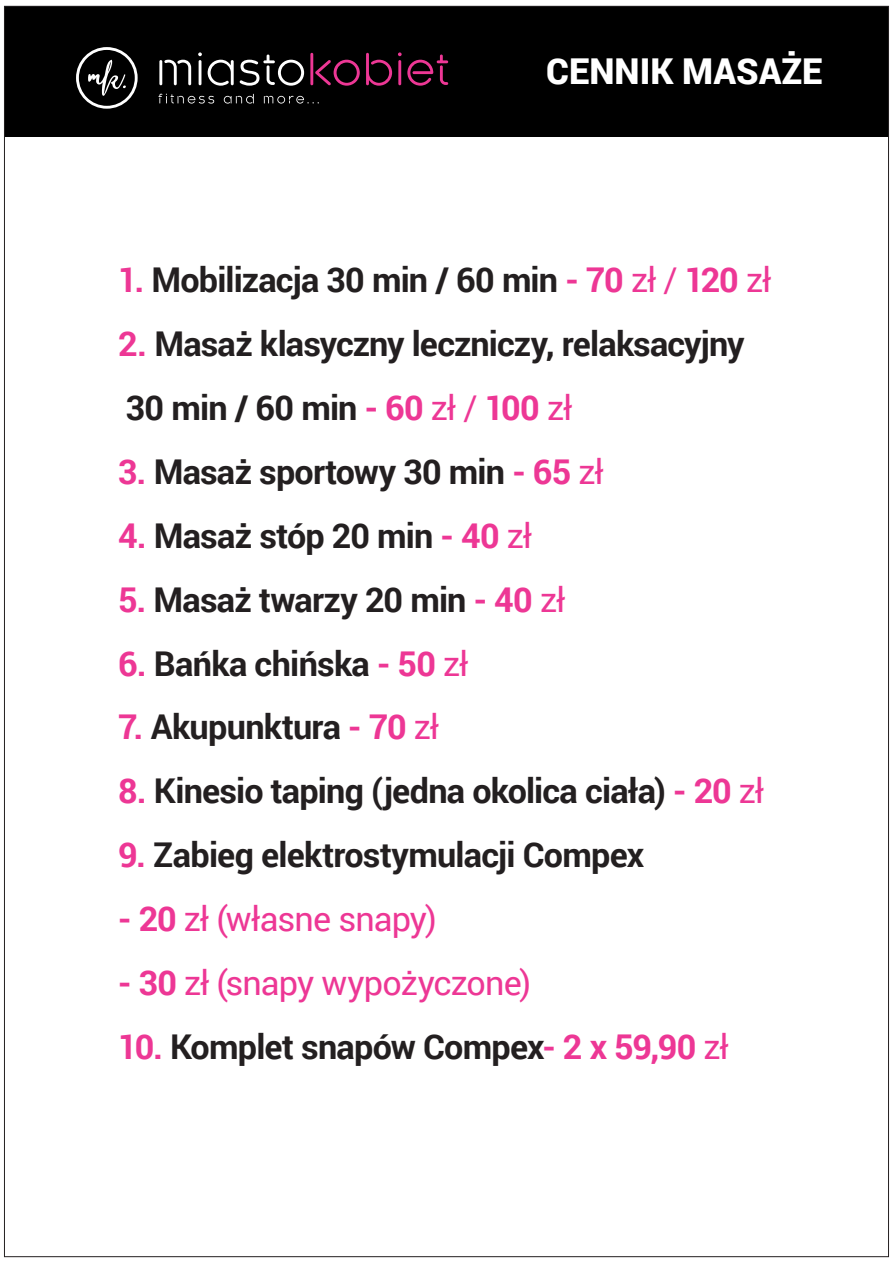
<style>
.page{position:relative;width:893px;height:1263px;background:#fff}
.page>*{position:absolute;margin:0;border:0;box-sizing:border-box;transform-origin:0 0}
.t1{font:900 35.7px "Roboto";color:#fff}
.t2{font:700 34.2px/63.9px "Roboto";letter-spacing:-.025em;color:#231f20}
.t3{font:34.2px "Roboto";letter-spacing:-.025em;color:#ed3795}
.s1{color:#ed3795}
.s2{font-weight:400;color:#ed3795}
.s3{font-weight:700}
</style>
<div class="page">
<div style="left:4px;top:6px;width:884px;height:131px;background:#000"></div>
<svg style="left:159px;top:60px;width:32px;height:25px"></svg>
<svg style="left:198px;top:52px;width:4px;height:4px"></svg>
<hr style="left:199px;top:60px;width:2px;height:25px;background:#fff">
<svg style="left:208px;top:60px;width:26px;height:26px"></svg>
<svg style="left:240px;top:55px;width:64px;height:31px"></svg>
<svg style="left:310px;top:53px;width:50px;height:33px"></svg>
<svg style="left:366px;top:53px;width:26px;height:33px"></svg>
<svg style="left:398px;top:52px;width:50px;height:34px"></svg>
<svg style="left:158px;top:94px;width:56px;height:10px"></svg>
<svg style="left:224px;top:94px;width:30px;height:10px"></svg>
<svg style="left:264px;top:96px;width:55px;height:8px"></svg>
<svg style="left:76px;top:47px;width:62px;height:62px"></svg>
<p class="t1" style="left:546px;top:47px;width:278px">CENNIK MASAŻE</p>
<p class="t2" style="left:118px;top:247px;width:655px"><span class="s1">1.</span> Mobilizacja 30 min / 60 min <span class="s1">- 70</span> <span class="s2">zł /</span> <span class="s1">120</span> <span class="s2">zł</span></p>
<p class="t2" style="left:118px;top:311px;width:628px"><span class="s1">2.</span> Masaż klasyczny leczniczy, relaksacyjny<br>30 min / 60 min <span class="s1">- 60</span> <span class="s2">zł /</span> <span class="s1">100</span> <span class="s2">zł</span></p>
<p class="t2" style="left:118px;top:438px;width:487px"><span class="s1">3.</span> Masaż sportowy 30 min <span class="s1">- 65</span> <span class="s2">zł</span></p>
<p class="t2" style="left:118px;top:502px;width:415px"><span class="s1">4.</span> Masaż stóp 20 min <span class="s1">- 40</span> <span class="s2">zł</span></p>
<p class="t2" style="left:118px;top:566px;width:449px"><span class="s1">5.</span> Masaż twarzy 20 min <span class="s1">- 40</span> <span class="s2">zł</span></p>
<p class="t2" style="left:118px;top:630px;width:352px"><span class="s1">6.</span> Bańka chińska <span class="s1">- 50</span> <span class="s2">zł</span></p>
<p class="t2" style="left:118px;top:694px;width:322px"><span class="s1">7.</span> Akupunktura <span class="s1">- 70</span> <span class="s2">zł</span></p>
<p class="t2" style="left:118px;top:758px;width:648px"><span class="s1">8.</span> Kinesio taping (jedna okolica ciała) <span class="s1">- 20</span> <span class="s2">zł</span></p>
<p class="t2" style="left:118px;top:822px;width:528px"><span class="s1">9.</span> Zabieg elektrostymulacji Compex</p>
<p class="t3" style="left:118px;top:895px;width:320px"><span class="s3">- 20</span> zł (własne snapy)</p>
<p class="t3" style="left:118px;top:959px;width:414px"><span class="s3">- 30</span> zł (snapy wypożyczone)</p>
<p class="t2" style="left:118px;top:1013px;width:612px"><span class="s1">10.</span> Komplet snapów Compex<span class="s1">- 2 x 59,90</span> <span class="s2">zł</span></p>
</div>
